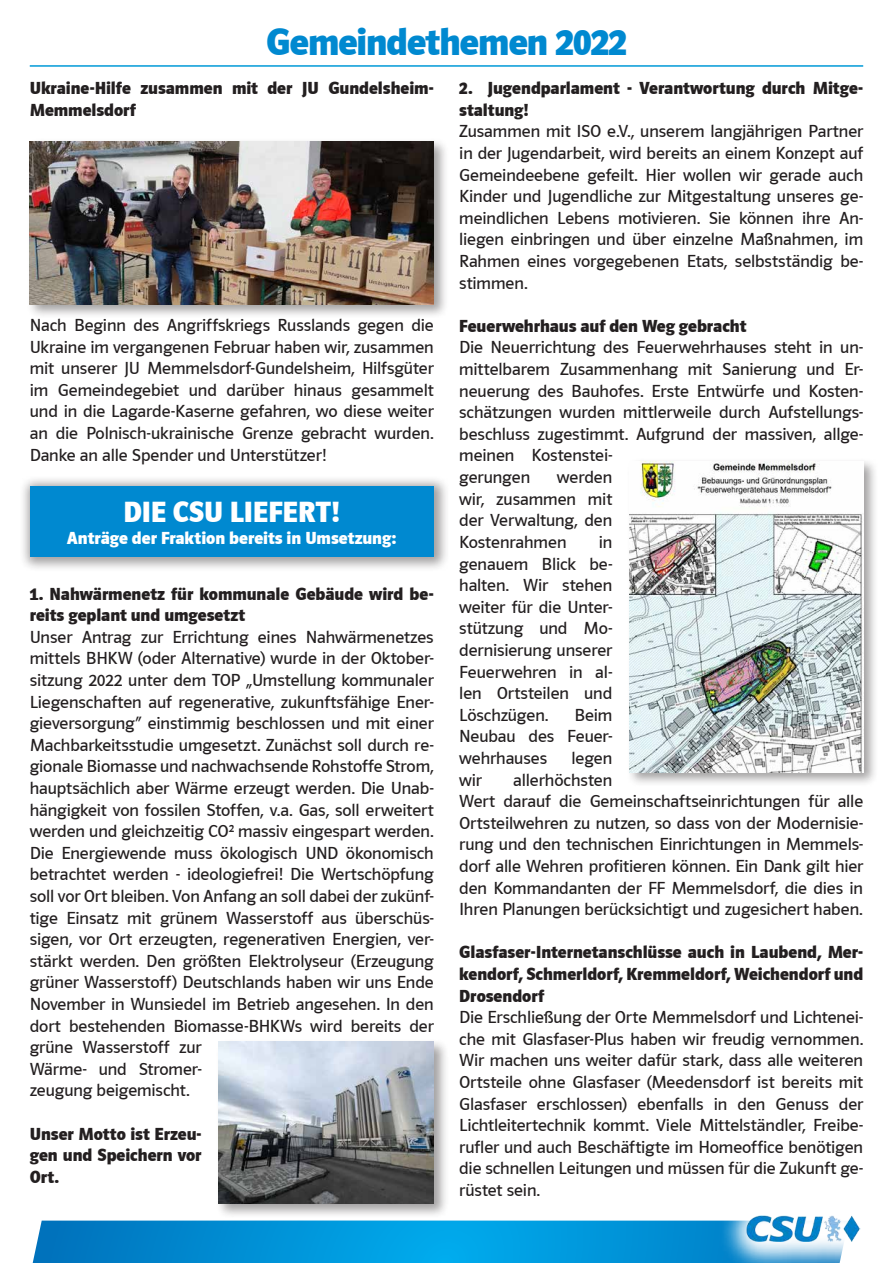
<style>
.page{position:relative;width:893px;height:1263px;background:#fff}
.page>*{position:absolute;margin:0;border:0;box-sizing:border-box;transform-origin:0 0}
.t1{font:39px "CSU Schrift Bold";letter-spacing:-.025em;color:#0089d0}
.t2{font:30.15px "CSU Schrift Bold";color:#fff}
.t3{font:18px/21.6px "CSU Schrift Regular";letter-spacing:-.005em;color:#231f20;text-align:justify}
.t4{font:18px/21.6px "CSU Schrift Bold";color:#231f20}
.t5{font:18px "CSU Schrift Bold";color:#fff}
</style>
<div class="page">
<svg style="left:32px;top:1220px;width:687px;height:43px;background:#0594d7"></svg>
<svg style="left:719px;top:1220px;width:125px;height:43px;background:#78bae0"></svg>
<img style="left:746px;top:1215px;width:115px;height:27px">
<hr style="left:30px;top:65px;width:833px;height:2px;background:#0099d7">
<div style="left:27px;top:138px;width:422px;height:181px;background:#231f20;opacity:.42"></div>
<img style="left:30px;top:141px;width:404px;height:163px">
<div style="left:19px;top:475px;width:431px;height:98px;background:#231f20;opacity:.42"></div>
<div style="left:30px;top:486px;width:404px;height:70px;background:#0089d0"></div>
<div style="left:626px;top:458px;width:253px;height:329px;background:#231f20;opacity:.42"></div>
<img style="left:629px;top:461px;width:234px;height:311px">
<div style="left:216px;top:1038px;width:233px;height:180px;background:#231f20;opacity:.42"></div>
<img style="left:219px;top:1041px;width:215px;height:162px">
<h1 class="t1" style="left:266px;top:20px;width:362px">Gemeindethemen 2022</h1>
<p class="t4" style="left:30px;top:77px;width:405px">Ukraine-Hilfe zusammen mit der JU Gundelsheim-<br>Memmelsdorf</p>
<p class="t4" style="left:459px;top:77px;width:405px">2. Jugendparlament - Verantwortung durch Mitge&shy;staltung!</p>
<p class="t3" style="left:459px;top:121px;width:405px">Zusammen mit ISO e.V., unserem langjährigen Partner in der Jugendarbeit, wird bereits an einem Konzept auf Gemeindeebene gefeilt. Hier wollen wir gerade auch Kinder und Jugendliche zur Mitgestaltung unseres ge&shy;meindlichen Lebens motivieren. Sie können ihre An&shy;liegen einbringen und über einzelne Maßnahmen, im Rahmen eines vorgegebenen Etats, selbstständig be&shy;stimmen.</p>
<p class="t4" style="left:459px;top:315px;width:289px">Feuerwehrhaus auf den Weg gebracht</p>
<p class="t3" style="left:459px;top:337px;width:405px;text-align:left">Die Neuerrichtung des Feuerwehrhauses steht in un&shy;mittelbarem Zusammenhang mit Sanierung und Er&shy;neuerung des Bauhofes. Erste Entwürfe und Kosten&shy;schätzungen wurden mittlerweile durch Aufstellungs&shy;beschluss zugestimmt. Aufgrund der massiven, allge&shy;meinen Kostenstei-<br>gerungen</p>
<p class="t3" style="left:30px;top:314px;width:405px">Nach Beginn des Angriffskriegs Russlands gegen die Ukraine im vergangenen Februar haben wir, zusammen mit unserer JU Memmelsdorf-Gundelsheim, Hilfsgüter im Gemeindegebiet und darüber hinaus gesammelt und in die Lagarde-Kaserne gefahren, wo diese weiter an die Polnisch-ukrainische Grenze gebracht wurden.<br>Danke an alle Spender und Unterstützer!</p>
<h2 class="t2" style="left:123px;top:495px;width:122px">Die CSU liefert</h2>
<h2 class="t2" style="left:330px;top:495px;width:12px">!</h2>
<p class="t5" style="left:67px;top:528px;width:331px">Anträge der Fraktion bereits in Umsetzung:</p>
<p class="t4" style="left:30px;top:583px;width:405px">1. Nahwärmenetz für kommunale Gebäude wird be&shy;reits geplant und umgesetzt</p>
<p class="t3" style="left:30px;top:626px;width:405px;text-align:left">Unser Antrag zur Errichtung eines Nahwärmenetzes mittels BHKW (oder Alternative) wurde in der Oktober&shy;sitzung 2022 unter dem TOP „Umstellung kommunaler Liegenschaften auf regenerative, zukunftsfähige Ener&shy;gieversorgung“ einstimmig beschlossen und mit einer Machbarkeitsstudie umgesetzt. Zunächst soll durch re&shy;gionale Biomasse und nachwachsende Rohstoffe Strom, hauptsächlich aber Wärme erzeugt werden. Die Unab&shy;hängigkeit von fossilen Stoffen, v.a. Gas, soll erweitert werden und gleichzeitig CO² massiv eingespart werden.<br>Die Energiewende muss ökologisch UND ökonomisch betrachtet werden - ideologiefrei! Die Wertschöpfung soll vor Ort bleiben. Von Anfang an soll dabei der zukünf&shy;tige Einsatz mit grünem Wasserstoff aus überschüs&shy;sigen, vor Ort erzeugten, regenerativen Energien, ver&shy;stärkt werden. Den größten Elektrolyseur (Erzeugung grüner Wasserstoff) Deutschlands haben wir uns Ende November in Wunsiedel im Betrieb angesehen. In den dort bestehenden Biomasse-BHKWs wird bereits der grüne Wasserstoff zur<br>Wärme- und Stromer-<br>zeugung beigemischt.</p>
<p class="t4" style="left:30px;top:1123px;width:173px;text-align:justify">Unser Motto ist Erzeu&shy;gen und Speichern vor Ort.</p>
<p class="t3" style="left:459px;top:466px;width:155px;text-indent:98px">werden wir, zusammen mit der Verwaltung, den Kostenrahmen</p>
<p class="t3" style="left:459px;top:531px;width:155px;text-indent:139px">in genauem Blick be&shy;halten. Wir stehen weiter für die Unter&shy;stützung und Mo&shy;dernisierung unserer Feuerwehren in al&shy;len Ortsteilen und Löschzügen.</p>
<p class="t3" style="left:459px;top:704px;width:155px;text-indent:115px">Beim Neubau des Feuer&shy;wehrhauses</p>
<p class="t3" style="left:571px;top:747px;width:42px">legen</p>
<p class="t3" style="left:459px;top:769px;width:406px;text-align:left;text-indent:54px">allerhöchsten<br>Wert darauf die Gemeinschaftseinrichtungen für alle Ortsteilwehren zu nutzen, so dass von der Modernisie&shy;rung und den technischen Einrichtungen in Memmels&shy;dorf alle Wehren profitieren können. Ein Dank gilt hier den Kommandanten der FF Memmelsdorf, die dies in Ihren Planungen berücksichtigt und zugesichert haben.</p>
<p class="t4" style="left:459px;top:941px;width:405px;text-align:justify">Glasfaser-Internetanschlüsse auch in Laubend, Mer&shy;kendorf, Schmerldorf, Kremmeldorf, Weichendorf und Drosendorf</p>
<p class="t3" style="left:459px;top:1006px;width:405px">Die Erschließung der Orte Memmelsdorf und Lichtenei&shy;che mit Glasfaser-Plus haben wir freudig vernommen.<br>Wir machen uns weiter dafür stark, dass alle weiteren Ortsteile ohne Glasfaser (Meedensdorf ist bereits mit Glasfaser erschlossen) ebenfalls in den Genuss der Lichtleitertechnik kommt. Viele Mittelständler, Freibe&shy;rufler und auch Beschäftigte im Homeoffice benötigen die schnellen Leitungen und müssen für die Zukunft ge&shy;rüstet sein.</p>
<p class="t3" style="left:459px;top:769px;width:24px">wir</p>
</div>
